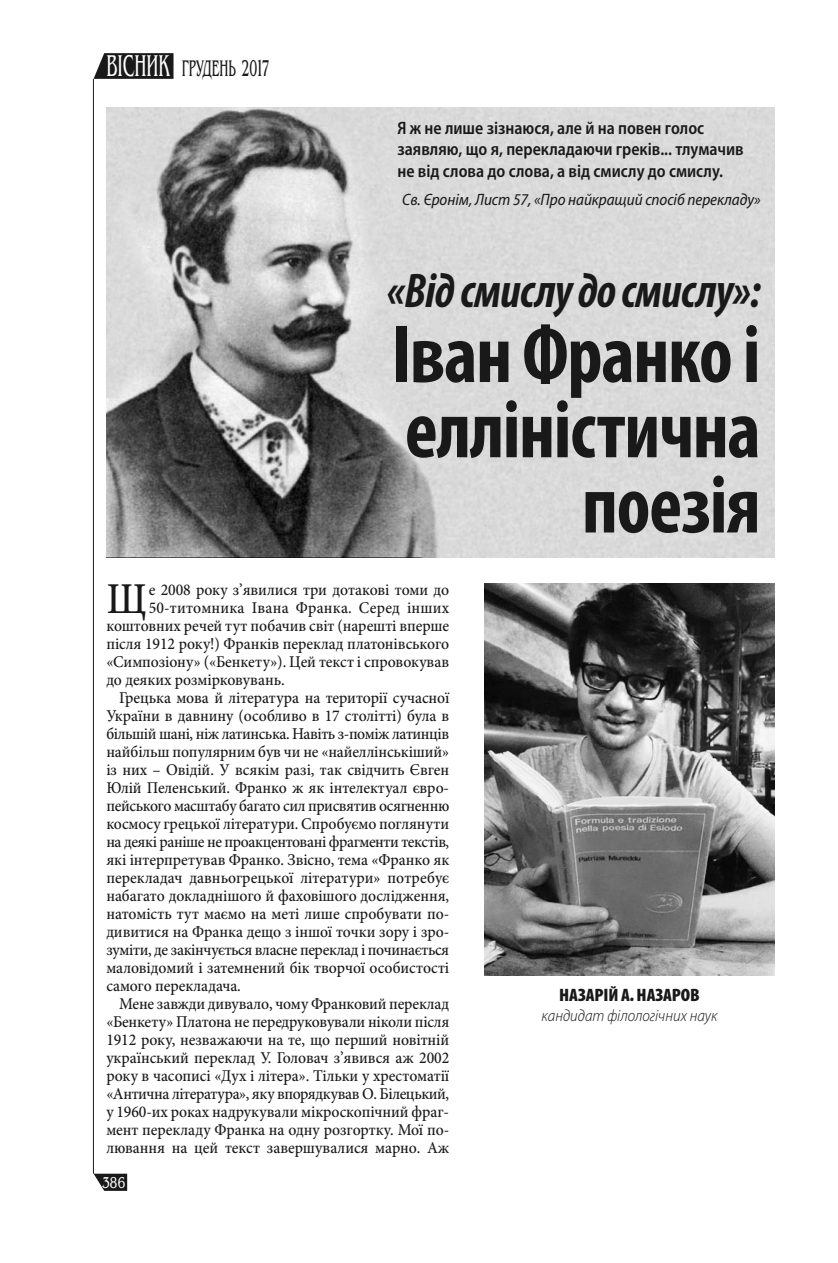
<style>
.page{position:relative;width:838px;height:1263px;background:#fff}
.page>*{position:absolute;margin:0;border:0;box-sizing:border-box;transform-origin:0 0}
.t1{font:700 condensed 82.5px/75.2px "Myriad Pro";letter-spacing:-.015em;color:#191919;text-align:right;scale:.95 1}
.t2{font:italic 700 condensed 48.9px "Myriad Pro";letter-spacing:-.015em;color:#191919;scale:.95 1}
.t3{font:500 44.1px "Minion Pro";color:#191919;scale:.95 1}
.t4{font:31.5px "Benguiat";color:#fff;scale:.53 1}
.t5{font:23.7px "Benguiat";color:#191919;scale:.53 1}
.t6{font:600 semi-condensed 18px/21.3px "Myriad Pro";color:#191919;scale:.95 1}
.t7{font:900 condensed 18px "Myriad Pro";letter-spacing:-.005em;color:#191919;scale:1.05 1}
.t8{font:500 16.5px "Minion Pro";letter-spacing:-.005em;color:#191919;scale:.95 1}
.t9{font:500 16.5px "Minion Pro";letter-spacing:-.025em;color:#191919;scale:.95 1}
.t10{font:500 16.5px "Minion Pro";letter-spacing:-.03em;color:#191919;scale:.95 1}
.t11{font:italic semi-condensed 16.5px "Myriad Pro";letter-spacing:-.005em;color:#191919}
.t12{font:italic 300 semi-condensed 16.5px "Myriad Pro";color:#191919}
.t13{font:16.5px "Benguiat";color:#fff;scale:.74 1}
.s1{font-size:24px}
</style>
<div class="page">
<img style="left:106px;top:107px;width:668px;height:451px">
<svg style="left:94px;top:1174px;width:33px;height:17px"></svg>
<svg style="left:94px;top:53px;width:79px;height:26px;background:#292929"></svg>
<hr style="left:93px;top:79px;width:1px;height:1095px;background:#191919">
<img style="left:485px;top:583px;width:289px;height:392px">
<h3 class="t4" style="left:106px;top:47px;width:100px">¬I–Õ»</h3>
<h3 class="t5" style="left:182px;top:54px;width:168px">√—”ƒ≈Õ‹ <span class="s1">2017</span></h3>
<p class="t6" style="left:397px;top:117px;width:366px">Я ж не лише зізнаюся, але й на повен голос заявляю, що я, перекладаючи греків... тлумачив не від слова до слова, а від смислу до смислу.</p>
<p class="t11" style="left:402px;top:190px;width:360px">Св. Єронім, Лист 57, «Про найкращий спосіб перекладу»</p>
<h2 class="t2" style="left:387px;top:261px;width:394px">«Від смислу до смислу»:</h2>
<h1 class="t1" style="left:391px;top:316px;width:390px">Іван Франко і елліністична поезія</h1>
<h3 class="t3" style="left:106px;top:581px;width:44px">Щ</h3>
<p class="t8" style="left:149px;top:583px;width:318px">е 2008 року з’явилися три дотакові томи до</p>
<p class="t8" style="left:149px;top:601px;width:318px">50-титомника Івана Франка. Серед інших</p>
<p class="t8" style="left:106px;top:619px;width:362px">коштовних речей тут побачив світ (нарешті вперше</p>
<p class="t8" style="left:106px;top:637px;width:362px">після 1912 року!) Франків переклад платонівського</p>
<p class="t8" style="left:106px;top:655px;width:362px">«Симпозіону» («Бенкету»). Цей текст і спровокував</p>
<p class="t8" style="left:106px;top:673px;width:189px">до деяких розмірковувань.</p>
<p class="t8" style="left:119px;top:691px;width:349px">Грецька мова й література на території сучасної</p>
<p class="t8" style="left:106px;top:709px;width:362px">України в давнину (особливо в 17 столітті) була в</p>
<p class="t10" style="left:106px;top:727px;width:362px">більшій шані, ніж латинська. Навіть з-поміж латинців</p>
<p class="t8" style="left:106px;top:745px;width:362px">найбільш популярним був чи не «найеллінськіший»</p>
<p class="t8" style="left:106px;top:763px;width:362px">із них – Овідій. У всякім разі, так свідчить Євген</p>
<p class="t8" style="left:106px;top:781px;width:362px">Юлій Пеленський. Франко ж як інтелектуал євро-</p>
<p class="t9" style="left:106px;top:799px;width:362px">пейського масштабу багато сил присвятив осягненню</p>
<p class="t8" style="left:106px;top:817px;width:362px">космосу грецької літератури. Спробуємо поглянути</p>
<p class="t10" style="left:106px;top:835px;width:362px">на деякі раніше не проакцентовані фрагменти текстів,</p>
<p class="t8" style="left:106px;top:853px;width:362px">які інтерпретував Франко. Звісно, тема «Франко як</p>
<p class="t8" style="left:106px;top:871px;width:362px">перекладач давньогрецької літератури» потребує</p>
<p class="t8" style="left:106px;top:889px;width:362px">набагато докладнішого й фаховішого дослідження,</p>
<p class="t8" style="left:106px;top:907px;width:362px">натомість тут маємо на меті лише спробувати по-</p>
<p class="t8" style="left:106px;top:925px;width:362px">дивитися на Франка дещо з іншої точки зору і зро-</p>
<p class="t9" style="left:106px;top:943px;width:362px">зуміти, де закінчується власне переклад і починається</p>
<p class="t8" style="left:106px;top:961px;width:362px">маловідомий і затемнений бік творчої особистості</p>
<p class="t8" style="left:106px;top:979px;width:143px">самого перекладача.</p>
<p class="t8" style="left:119px;top:997px;width:349px">Мене завжди дивувало, чому Франковий переклад</p>
<p class="t8" style="left:106px;top:1015px;width:362px">«Бенкету» Платона не передруковували ніколи після</p>
<p class="t8" style="left:106px;top:1033px;width:362px">1912 року, незважаючи на те, що перший новітній</p>
<p class="t8" style="left:106px;top:1051px;width:362px">український переклад У. Головач з’явився аж 2002</p>
<p class="t8" style="left:106px;top:1069px;width:362px">року в часописі «Дух і літера». Тільки у хрестоматії</p>
<p class="t9" style="left:106px;top:1087px;width:362px">«Антична література», яку впорядкував О. Білецький,</p>
<p class="t8" style="left:106px;top:1105px;width:362px">у 1960-их роках надрукували мікроскопічний фраг-</p>
<p class="t8" style="left:106px;top:1123px;width:362px">мент перекладу Франка на одну розгортку. Мої по-</p>
<p class="t8" style="left:106px;top:1141px;width:362px">лювання на цей текст завершувалися марно. Аж</p>
<p class="t13" style="left:102px;top:1172px;width:33px">386</p>
<p class="t7" style="left:559px;top:984px;width:136px">НАЗАРІЙ А. НАЗАРОВ</p>
<p class="t12" style="left:541px;top:1009px;width:177px">кандидат філологічних наук</p>
</div>
